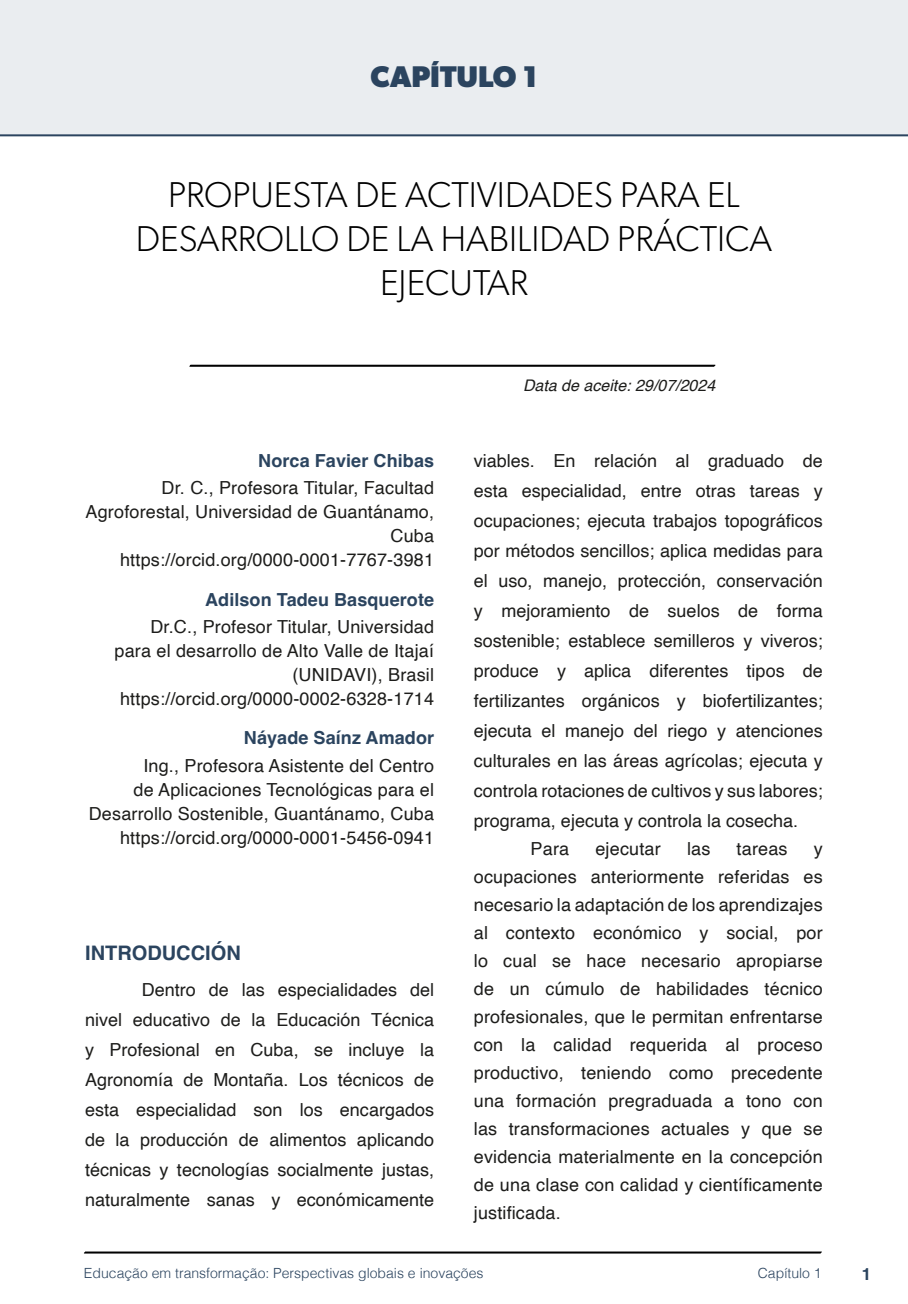
<style>
.page{position:relative;width:908px;height:1304px;background:#fff}
.page>*{position:absolute;margin:0;border:0;box-sizing:border-box;transform-origin:0 0}
.nome_artigos{font:300 36px/44px "Gibson";color:#000;text-align:center}
.capítulos{font:700 30px "Gibson";color:#2b445f}
.TITULOS{font:700 20px "Helvetica";color:#2b445f}
.txt{font:18px/30px "Helvetica";color:#1d1d1b;text-align:justify}
.info_autores{font:18px/24px "Helvetica";letter-spacing:.01em;color:#1d1d1b;text-align:right}
.nome_autores{font:700 18px "Helvetica";letter-spacing:.005em;color:#2b445f}
.t1{font:700 16.8px "Helvetica";color:#2b445f}
.t2{font:italic 16px "Helvetica";color:#1d1d1b}
.t3{font:300 14px "Helvetica";color:#2b445f}
</style>
<div class="page">
<svg style="left:84px;top:1251px;width:737px;height:3px;background:#515151"></svg>
<div style="left:0;top:0;width:907px;height:136px;background:#eaedf0"></div>
<svg style="left:189px;top:364px;width:526px;height:3px;background:#4f4f4f"></svg>
<div style="left:64px;top:74px;width:61px;height:54px;background:#eaedf0"></div>
<p class="capítulos" style="left:370px;top:58px;width:168px">CAPÍTULO 1</p>
<p class="nome_artigos" style="left:136px;top:172px;width:637px">PROPUESTA DE ACTIVIDADES PARA EL<br>DESARROLLO DE LA HABILIDAD PRÁCTICA<br>EJECUTAR</p>
<p class="nome_autores" style="left:258px;top:450px;width:177px">Norca Favier Chibas</p>
<p class="info_autores" style="left:86px;top:477px;width:350px">Dr. C., Profesora Titular, Facultad<br>Agroforestal, Universidad de Guantánamo,<br>Cuba</p>
<p class="info_autores" style="left:120px;top:549px;width:315px">https://orcid.org/0000-0001-7767-3981</p>
<p class="nome_autores" style="left:205px;top:588px;width:230px">Adilson Tadeu Basquerote</p>
<p class="info_autores" style="left:114px;top:615px;width:321px">Dr.C., Profesor Titular, Universidad para el desarrollo de Alto Valle de Itajaí (UNIDAVI), Brasil</p>
<p class="info_autores" style="left:120px;top:687px;width:315px">https://orcid.org/0000-0002-6328-1714</p>
<p class="nome_autores" style="left:244px;top:727px;width:192px">Náyade Saínz Amador</p>
<p class="info_autores" style="left:89px;top:754px;width:347px">Ing., Profesora Asistente del Centro<br>de Aplicaciones Tecnológicas para el<br>Desarrollo Sostenible, Guantánamo, Cuba</p>
<p class="info_autores" style="left:120px;top:826px;width:315px">https://orcid.org/0000-0001-5456-0941</p>
<p class="TITULOS" style="left:85px;top:941px;width:157px">INTRODUCCIÓN</p>
<p class="txt" style="left:85px;top:975px;width:350px;text-indent:57px">Dentro de las especialidades del nivel educativo de la Educación Técnica y Profesional en Cuba, se incluye la Agronomía de Montaña. Los técnicos de esta especialidad son los encargados de la producción de alimentos aplicando técnicas y tecnologías socialmente justas, naturalmente sanas y económicamente</p>
<p class="t2" style="left:523px;top:373px;width:194px">Data de aceite: 29/07/2024</p>
<p class="txt" style="left:473px;top:446px;width:350px">viables. En relación al graduado de esta especialidad, entre otras tareas y ocupaciones; ejecuta trabajos topográficos por métodos sencillos; aplica medidas para el uso, manejo, protección, conservación y mejoramiento de suelos de forma sostenible; establece semilleros y viveros; produce y aplica diferentes tipos de fertilizantes orgánicos y biofertilizantes; ejecuta el manejo del riego y atenciones culturales en las áreas agrícolas; ejecuta y controla rotaciones de cultivos y sus labores; programa, ejecuta y controla la cosecha.</p>
<p class="txt" style="left:530px;top:834px;width:40px">Para</p>
<p class="txt" style="left:595px;top:834px;width:67px">ejecutar</p>
<p class="txt" style="left:686px;top:834px;width:25px">las</p>
<p class="txt" style="left:736px;top:834px;width:52px">tareas</p>
<p class="txt" style="left:473px;top:835px;width:350px;line-height:28px;text-indent:340px">y ocupaciones anteriormente referidas es necesario la adaptación de los aprendizajes al contexto económico y social, por lo cual se hace necesario apropiarse de un cúmulo de habilidades técnico profesionales, que le permitan enfrentarse con la calidad requerida al proceso productivo, teniendo como precedente una formación pregraduada a tono con las transformaciones actuales y que se evidencia materialmente en la concepción de una clase con calidad y científicamente justificada.</p>
<p class="t3" style="left:84px;top:1261px;width:401px">Educação em transformação: Perspectivas globais e inovações</p>
<p class="t3" style="left:757px;top:1261px;width:65px">Capítulo 1</p>
<p class="t1" style="left:861px;top:1264px;width:11px">1</p>
</div>
